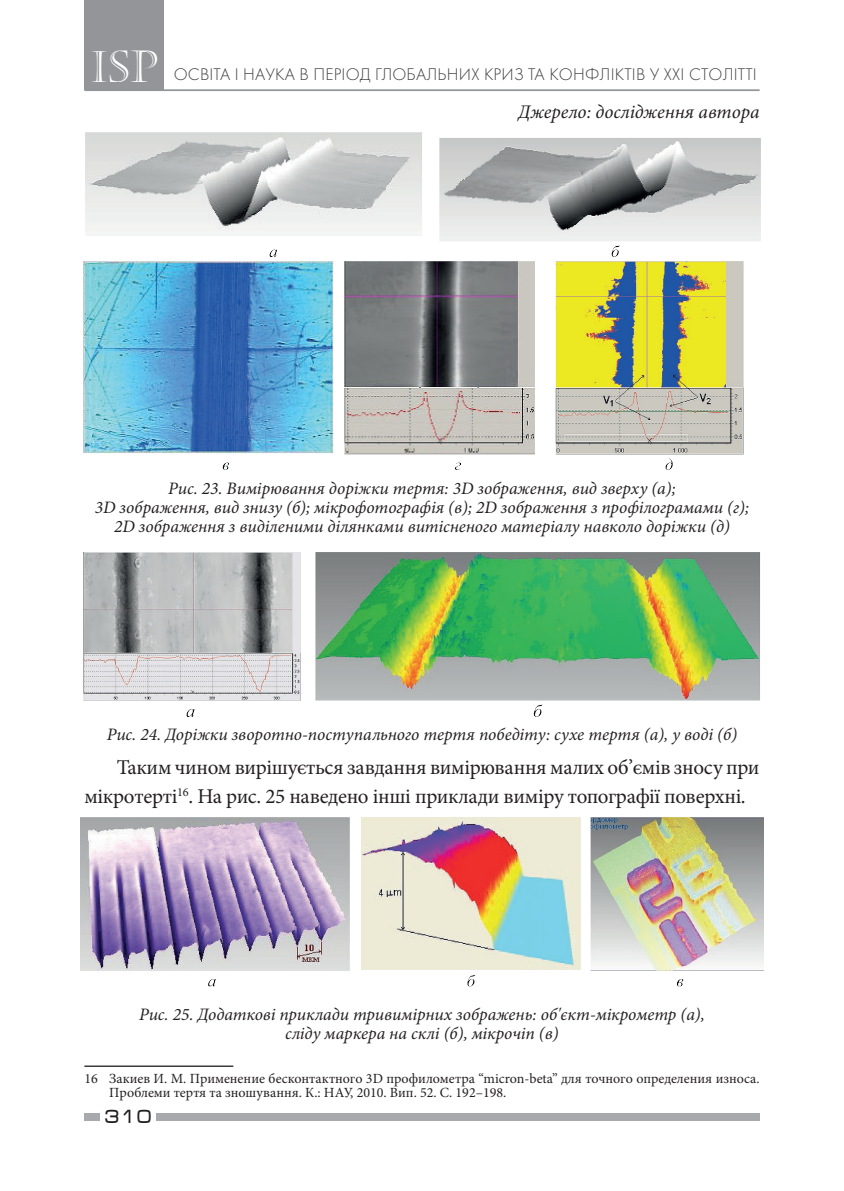
<style>
.page{position:relative;width:844px;height:1191px;background:#fff}
.page>*{position:absolute;margin:0;border:0;box-sizing:border-box;transform-origin:0 0}
.t1{font:43.75px "Castellar";color:#fff}
.t2{font:21px/28.7px "Minion Pro";letter-spacing:-.015em;color:#231f20}
.t3{font:italic 19.25px "Minion Pro";color:#231f20}
.t4{font:19.25px "Micra";color:#231f20;scale:.9 1}
.t5{font:italic 17.5px/19.2px "Minion Pro";color:#231f20;text-align:center}
.t6{font:17.5px "Futura Light C";letter-spacing:.01em;color:#3e3e3f}
.t7{font:14px/14px "Minion Pro";color:#231f20}
</style>
<div class="page">
<div style="left:84px;top:0;width:80px;height:89px;background:#939598"></div>
<hr style="left:84px;top:89px;width:675px;height:2px;background:#939598">
<div style="left:84px;top:1112px;width:675px;height:8px;background:#a8a9ad"></div>
<div style="left:100px;top:1106px;width:56px;height:19px;background:#fff"></div>
<img style="left:84px;top:133px;width:675px;height:336px">
<img style="left:84px;top:552px;width:675px;height:164px">
<img style="left:81px;top:817px;width:682px;height:170px">
<hr style="left:84px;top:1065px;width:149px;height:1px;background:#231f20">
<h1 class="t1" style="left:90px;top:42px;width:69px">ISP</h1>
<p class="t6" style="left:174px;top:65px;width:584px">ОСВІТА І НАУКА В ПЕРІОД ГЛОБАЛЬНИХ КРИЗ ТА КОНФЛІКТІВ У ХХІ СТОЛІТТІ</p>
<p class="t3" style="left:518px;top:99px;width:243px">Джерело: дослідження автора</p>
<p class="t5" style="left:95px;top:478px;width:655px">Рис. 23. Вимірювання доріжки тертя: 3D зображення, вид зверху (а);<br>3D зображення, вид знизу (б); мікрофотографія (в); 2D зображення з профілограмами (г);<br>2D зображення з виділеними ділянками витісненого матеріалу навколо доріжки (д)</p>
<p class="t5" style="left:107px;top:725px;width:631px">Рис. 24. Доріжки зворотно-поступального тертя победіту: сухе тертя (а), у воді (б)</p>
<p class="t2" style="left:84px;top:753px;width:676px;text-indent:32px">Таким чином вирішується завдання вимірювання малих об’ємів зносу при мікротерті<sup>16</sup>. На рис. 25 наведено інші приклади виміру топографії поверхні.</p>
<p class="t5" style="left:139px;top:1004px;width:567px">Рис. 25. Додаткові приклади тривимірних зображень: об'єкт-мікрометр (а), сліду маркера на склі (б), мікрочіп (в)</p>
<p class="t7" style="left:109px;top:1071px;width:651px;text-indent:-25px">16 Закиев И. М. Применение бесконтактного 3D профилометра “micron-beta” для точного определения износа.<br>Проблеми тертя та зношування. К.: НАУ, 2010. Вип. 52. С. 192–198.</p>
<p class="t4" style="left:104px;top:1106px;width:55px">310</p>
</div>
